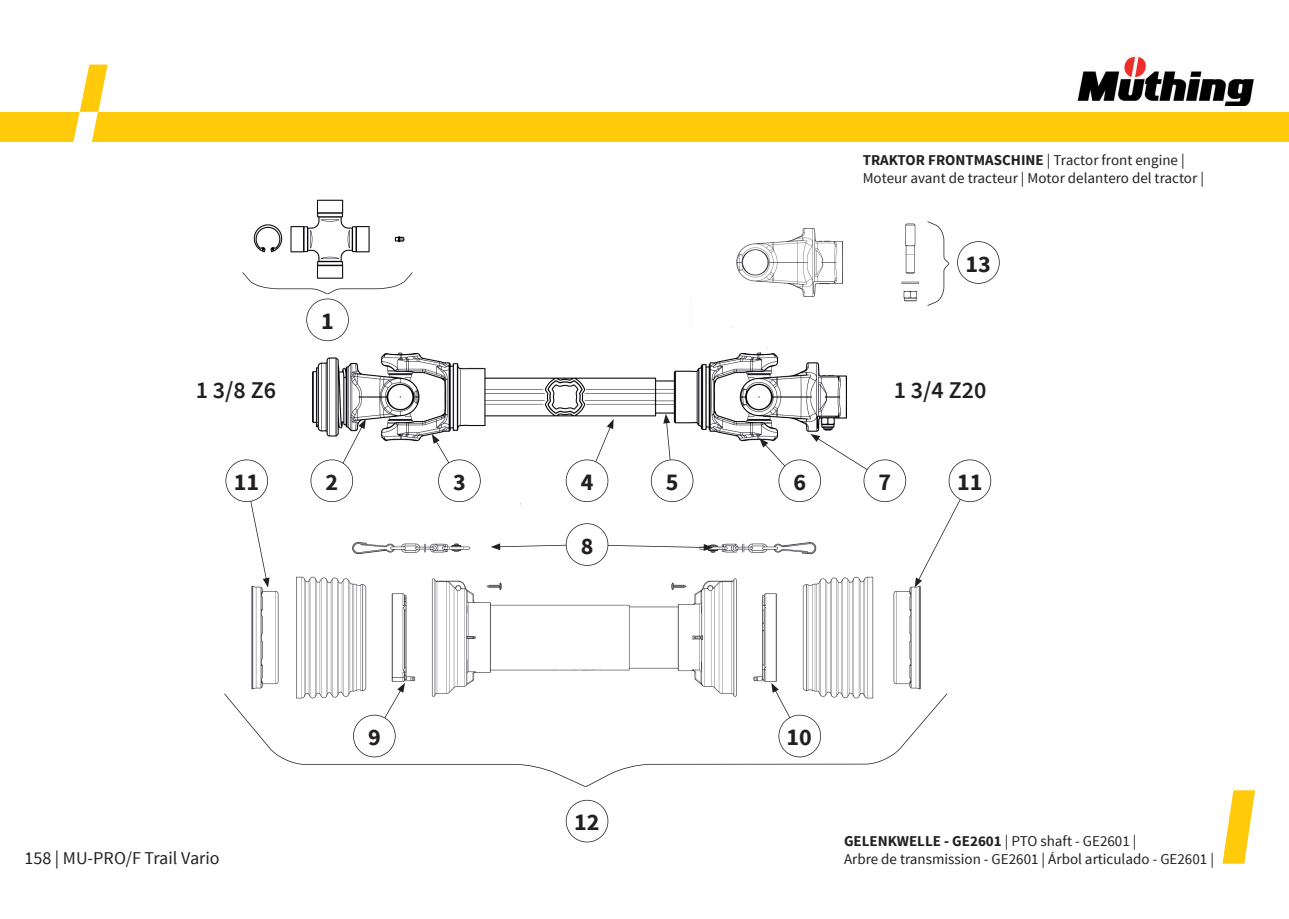
<style>
.page{position:relative;width:1289px;height:919px;background:#fff}
.page>*{position:absolute;margin:0;border:0;box-sizing:border-box;transform-origin:0 0}
.t1{font:700 24px "Source Sans Pro";color:#231f20}
.t2{font:600 24px "Source Sans Pro";color:#231f20}
.t3{font:18px "Source Sans Pro";color:#231f20}
.t4{font:15px/18px "Source Sans Pro";color:#231f20}
.s1{font-weight:700}
</style>
<div class="page">
<div style="left:0;top:112px;width:1288px;height:29px;background:#feca0a"></div>
<svg style="left:1222px;top:790px;width:32px;height:73px"></svg>
<img style="left:1077px;top:55px;width:177px;height:50px">
<svg style="left:64px;top:65px;width:44px;height:77px"></svg>
<img style="left:251px;top:199px;width:670px;height:483px">
<svg style="left:566px;top:799px;width:42px;height:43px"></svg>
<svg style="left:957px;top:241px;width:42px;height:43px"></svg>
<svg style="left:490px;top:523px;width:223px;height:43px"></svg>
<svg style="left:242px;top:272px;width:170px;height:69px"></svg>
<svg style="left:927px;top:221px;width:22px;height:85px"></svg>
<svg style="left:566px;top:419px;width:47px;height:83px"></svg>
<svg style="left:651px;top:413px;width:42px;height:89px"></svg>
<svg style="left:759px;top:434px;width:147px;height:68px"></svg>
<svg style="left:432px;top:434px;width:48px;height:68px"></svg>
<svg style="left:310px;top:419px;width:56px;height:83px"></svg>
<svg style="left:914px;top:459px;width:77px;height:128px"></svg>
<svg style="left:225px;top:459px;width:44px;height:128px"></svg>
<svg style="left:224px;top:682px;width:723px;height:105px"></svg>
<p class="t4" style="left:862px;top:151px;width:343px"><span class="s1">TRAKTOR FRONTMASCHINE</span> | Tractor front engine |<br>Moteur avant de tracteur | Motor delantero del tractor |</p>
<h1 class="t1" style="left:321px;top:305px;width:14px">1</h1>
<h1 class="t1" style="left:965px;top:248px;width:27px">13</h1>
<h1 class="t2" style="left:196px;top:374px;width:82px">1 3/8 Z6</h1>
<h1 class="t2" style="left:893px;top:374px;width:94px">1 3/4 Z20</h1>
<h1 class="t1" style="left:234px;top:466px;width:27px">11</h1>
<h1 class="t1" style="left:325px;top:466px;width:14px">2</h1>
<h1 class="t1" style="left:453px;top:466px;width:14px">3</h1>
<h1 class="t1" style="left:580px;top:466px;width:14px">4</h1>
<h1 class="t1" style="left:665px;top:466px;width:14px">5</h1>
<h1 class="t1" style="left:793px;top:466px;width:14px">6</h1>
<h1 class="t1" style="left:878px;top:466px;width:14px">7</h1>
<h1 class="t1" style="left:957px;top:466px;width:27px">11</h1>
<h1 class="t1" style="left:580px;top:530px;width:14px">8</h1>
<h1 class="t1" style="left:368px;top:721px;width:14px">9</h1>
<h1 class="t1" style="left:786px;top:721px;width:27px">10</h1>
<p class="t3" style="left:24px;top:846px;width:197px">158 | MU-PRO/F Trail Vario</p>
<h1 class="t1" style="left:574px;top:806px;width:27px">12</h1>
<p class="t4" style="left:844px;top:831px;width:371px"><span class="s1">GELENKWELLE - GE2601</span> | PTO shaft - GE2601 |<br>Arbre de transmission - GE2601 | Árbol articulado - GE2601 |</p>
</div>
